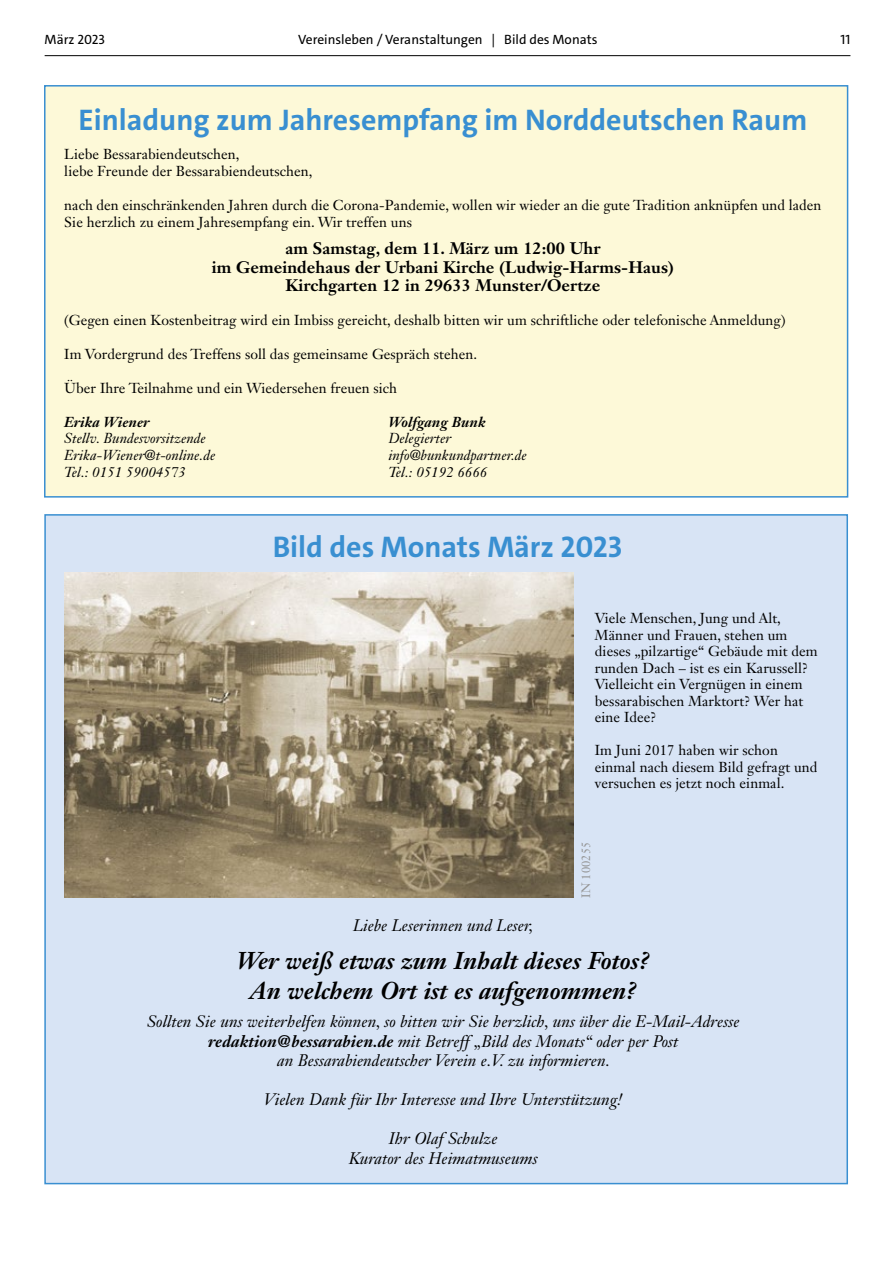
<style>
.page{position:relative;width:893px;height:1263px;background:#fff}
.page>*{position:absolute;margin:0;border:0;box-sizing:border-box;transform-origin:0 0}
.t1{font:700 30px "The Sans";color:#398fd1}
.t2{font:italic 700 24px/30px "Janson Text LT Std";color:#000;text-align:center}
.t3{font:italic 16.5px/19.5px "Janson Text LT Std";letter-spacing:.005em;color:#000;text-align:center}
.t4{font:700 16.5px/18.5px "Janson Text LT Std";letter-spacing:.005em;color:#000;text-align:center}
.t5{font:14.25px/16.5px "Janson Text LT Std";letter-spacing:.005em;color:#000}
.t6{font:italic 14.25px "Janson Text LT Std";letter-spacing:.005em;color:#000}
.t7{font:italic 700 14.25px "Janson Text LT Std";letter-spacing:.005em;color:#000}
.t8{font:13.5px "The Sans";color:#000}
.t9{font:12px "Janson Text LT Std";letter-spacing:.005em;color:#939393}
.s1{font-weight:700}
</style>
<div class="page">
<hr style="left:45px;top:55px;width:805px;height:1px;background:#000">
<div style="left:44px;top:514px;width:804px;height:670px;background:#d8e4f5;border:2px solid #398fd1"></div>
<img style="left:65px;top:572px;width:509px;height:326px">
<div style="left:44px;top:85px;width:804px;height:413px;background:#fdf9d8;border:2px solid #398fd1"></div>
<p class="t8" style="left:45px;top:31px;width:62px">März 2023</p>
<p class="t8" style="left:298px;top:31px;width:301px">Vereinsleben / Veranstaltungen | Bild des Monats</p>
<p class="t8" style="left:840px;top:31px;width:11px">11</p>
<h1 class="t1" style="left:78px;top:100px;width:730px">Einladung zum Jahresempfang im Norddeutschen Raum</h1>
<p class="t5" style="left:64px;top:146px;width:250px;line-height:17px">Liebe Bessarabiendeutschen,<br>liebe Freunde der Bessarabiendeutschen,</p>
<p class="t5" style="left:64px;top:197px;width:759px;line-height:17px">nach den einschränkenden Jahren durch die Corona-Pandemie, wollen wir wieder an die gute Tradition anknüpfen und laden<br>Sie herzlich zu einem Jahresempfang ein. Wir treffen uns</p>
<p class="t4" style="left:212px;top:239px;width:463px">am Samstag, dem 11. März um 12:00 Uhr<br>im Gemeindehaus der Urbani Kirche (Ludwig-Harms-Haus)<br>Kirchgarten 12 in 29633 Munster/Oertze</p>
<p class="t5" style="left:64px;top:312px;width:723px">(Gegen einen Kostenbeitrag wird ein Imbiss gereicht, deshalb bitten wir um schriftliche oder telefonische Anmeldung)</p>
<p class="t5" style="left:64px;top:345px;width:414px">Im Vordergrund des Treffens soll das gemeinsame Gespräch stehen.</p>
<p class="t5" style="left:64px;top:379px;width:334px">Über Ihre Teilnahme und ein Wiedersehen freuen sich</p>
<p class="t7" style="left:64px;top:412px;width:87px">Erika Wiener</p>
<p class="t7" style="left:388px;top:412px;width:99px">Wolfgang Bunk</p>
<p class="t6" style="left:64px;top:430px;width:143px">Stellv. Bundesvorsitzende</p>
<p class="t6" style="left:388px;top:430px;width:64px">Delegierter</p>
<p class="t6" style="left:64px;top:447px;width:153px">Erika-Wiener@t-online.de</p>
<p class="t6" style="left:388px;top:447px;width:140px">info@bunkundpartner.de</p>
<p class="t6" style="left:64px;top:464px;width:123px">Tel.: 0151 59004573</p>
<p class="t6" style="left:388px;top:464px;width:100px">Tel.: 05192 6666</p>
<h1 class="t1" style="left:273px;top:528px;width:351px">Bild des Monats März 2023</h1>
<p class="t5" style="left:595px;top:610px;width:224px">Viele Menschen, Jung und Alt,<br>Männer und Frauen, stehen um dieses „pilzartige“ Gebäude mit dem runden Dach – ist es ein Karussell?<br>Vielleicht ein Vergnügen in einem bessarabischen Marktort? Wer hat eine Idee?</p>
<p class="t5" style="left:595px;top:742px;width:224px">Im Juni 2017 haben wir schon einmal nach diesem Bild gefragt und versuchen es jetzt noch einmal.</p>
<p class="t9" style="left:578px;top:898px;width:57px;rotate:-90deg">IN 100255</p>
<p class="t3" style="left:353px;top:915px;width:182px">Liebe Leserinnen und Leser,</p>
<h2 class="t2" style="left:237px;top:946px;width:414px">Wer weiß etwas zum Inhalt dieses Fotos?<br>An welchem Ort ist es aufgenommen?</h2>
<p class="t3" style="left:147px;top:1012px;width:594px">Sollten Sie uns weiterhelfen können, so bitten wir Sie herzlich, uns über die E-Mail-Adresse <span class="s1">redaktion@bessarabien.de</span> mit Betreff „Bild des Monats“ oder per Post<br>an Bessarabiendeutscher Verein e.V. zu informieren.</p>
<p class="t3" style="left:264px;top:1090px;width:360px">Vielen Dank für Ihr Interesse und Ihre Unterstützung!</p>
<p class="t3" style="left:349px;top:1129px;width:190px">Ihr Olaf Schulze<br>Kurator des Heimatmuseums</p>
</div>
